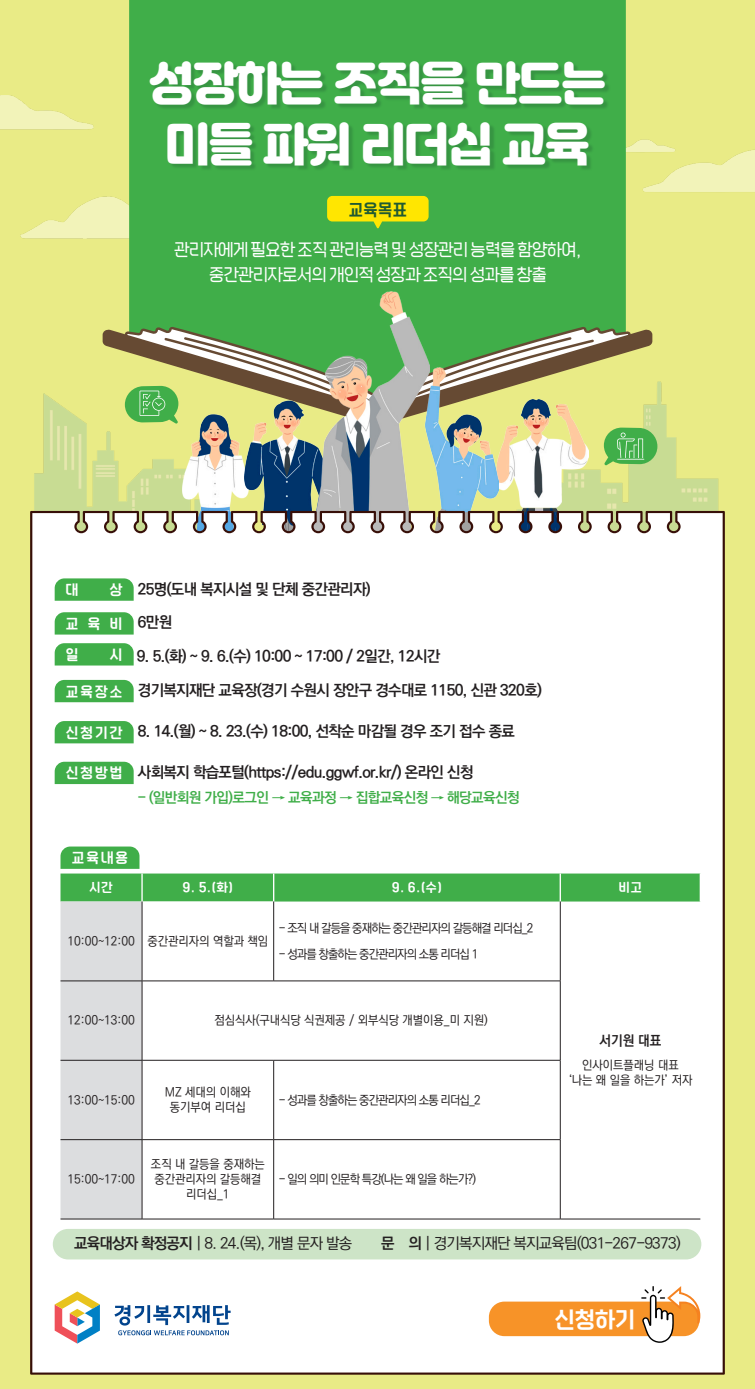
<style>
.page{position:relative;width:755px;height:1389px;background:#fff}
.page>*{position:absolute;margin:0;border:0;box-sizing:border-box;transform-origin:0 0}
.t1{font:46.02px/60.7px "Jalnan";letter-spacing:-.04em;color:#fff;text-align:center}
.t2{font:700 23.28px "Elice Digital Baeum";color:#fff}
.t3{font:17.68px "Elice Digital Baeum";letter-spacing:-.06em;color:#fff}
.t4{font:700 16.97px "Elice Digital Baeum";color:#205a32}
.t5{font:700 15.4px "Ko Pub World Dotum";letter-spacing:-.04em;color:#231f20}
.t6{font:500 15.4px "Ko Pub World Dotum";letter-spacing:-.05em;color:#231f20}
.t7{font:700 14.53px "Elice Digital Baeum";letter-spacing:.09em;color:#fff}
.t8{font:700 14.35px "Ko Pub World Dotum";letter-spacing:-.04em;color:#40ae49}
.t9{font:700 14px "Ko Pub World Dotum";color:#231f20;scale:.95 1}
.t10{font:700 12.95px "Elice Digital Baeum";color:#fff}
.t11{font:500 12.42px/15px "Ko Pub World Dotum";color:#231f20;text-align:center;scale:.95 1}
.t12{font:500 12.42px "Ko Pub World Dotum";letter-spacing:-.07em;color:#231f20;scale:.95 1}
.s1{font-weight:700}
</style>
<div class="page">
<div style="left:0;top:0;width:754px;height:1389px;background:#e9eb86"></div>
<img style="left:0;top:95px;width:754px;height:437px">
<div style="left:129px;top:0;width:496px;height:327px;background:#40ae49"></div>
<svg style="left:102px;top:329px;width:550px;height:96px"></svg>
<svg style="left:429px;top:337px;width:164px;height:72px"></svg>
<svg style="left:327px;top:196px;width:101px;height:33px"></svg>
<div style="left:151px;top:63px;width:459px;height:109px;background:#205a32;opacity:.3"></div>
<img style="left:183px;top:400px;width:405px;height:111px">
<img style="left:245px;top:368px;width:253px;height:143px">
<img style="left:307px;top:291px;width:122px;height:220px">
<div style="left:30px;top:511px;width:694px;height:864px;background:#fff"></div>
<svg style="left:55px;top:578px;width:79px;height:23px"></svg>
<svg style="left:55px;top:612px;width:79px;height:23px"></svg>
<svg style="left:55px;top:643px;width:79px;height:23px"></svg>
<div style="left:55px;top:680px;width:79px;height:22px;background:#40ae49"></div>
<svg style="left:55px;top:721px;width:79px;height:22px"></svg>
<div style="left:55px;top:762px;width:79px;height:22px;background:#40ae49"></div>
<div style="left:53px;top:1229px;width:647px;height:30px;background:#cde4c7;border-radius:15px"></div>
<hr style="left:60px;top:1219px;width:82px;height:1px;background:#231f20">
<hr style="left:142px;top:1219px;width:131px;height:1px;background:#231f20">
<hr style="left:273px;top:1219px;width:287px;height:1px;background:#231f20">
<hr style="left:560px;top:1219px;width:139px;height:1px;background:#231f20">
<svg style="left:55px;top:1291px;width:45px;height:53px"></svg>
<svg style="left:114px;top:1305px;width:116px;height:30px"></svg>
<svg style="left:488px;top:1286px;width:211px;height:57px"></svg>
<svg style="left:125px;top:337px;width:246px;height:87px"></svg>
<svg style="left:603px;top:427px;width:54px;height:39px"></svg>
<svg style="left:60px;top:847px;width:640px;height:372px"></svg>
<p class="t1" style="left:148px;top:57px;width:459px">성장하는 조직을 만드는 미들 파워 리더십 교육</p>
<p class="t4" style="left:348px;top:201px;width:61px">교육목표</p>
<p class="t3" style="left:174px;top:241px;width:409px">관리자에게 필요한 조직 관리능력 및 성장관리 능력을 함양하여,</p>
<p class="t3" style="left:208px;top:266px;width:340px">중간관리자로서의 개인적 성장과 조직의 성과를 창출</p>
<p class="t7" style="left:66px;top:583px;width:15px">대</p>
<p class="t7" style="left:109px;top:583px;width:15px">상</p>
<p class="t5" style="left:138px;top:578px;width:234px">25명(도내 복지시설 및 단체 중간관리자)</p>
<p class="t7" style="left:66px;top:616px;width:59px">교육비</p>
<p class="t5" style="left:138px;top:612px;width:36px">6만원</p>
<p class="t7" style="left:66px;top:647px;width:15px">일</p>
<p class="t7" style="left:109px;top:647px;width:15px">시</p>
<p class="t5" style="left:137px;top:645px;width:305px">9. 5.(화) ~ 9. 6.(수) 10:00 ~ 17:00 / 2일간, 12시간</p>
<p class="t7" style="left:66px;top:684px;width:59px">교육장소</p>
<p class="t5" style="left:138px;top:679px;width:405px">경기복지재단 교육장(경기 수원시 장안구 경수대로 1150, 신관 320호)</p>
<p class="t7" style="left:66px;top:725px;width:59px">신청기간</p>
<p class="t5" style="left:138px;top:720px;width:378px">8. 14.(월) ~ 8. 23.(수) 18:00, 선착순 마감될 경우 조기 접수 종료</p>
<p class="t7" style="left:66px;top:766px;width:59px">신청방법</p>
<p class="t5" style="left:138px;top:761px;width:337px">사회복지 학습포털(https://edu.ggwf.or.kr/) 온라인 신청</p>
<p class="t8" style="left:138px;top:787px;width:383px">- (일반회원 가입)로그인 → 교육과정 → 집합교육신청 → 해당교육신청</p>
<p class="t7" style="left:71px;top:851px;width:59px">교육내용</p>
<p class="t10" style="left:89px;top:881px;width:25px">시간</p>
<p class="t10" style="left:182px;top:881px;width:52px">9. 5.(화)</p>
<p class="t10" style="left:391px;top:881px;width:52px">9. 6.(수)</p>
<p class="t10" style="left:618px;top:881px;width:25px">비고</p>
<p class="t11" style="left:68px;top:934px;width:72px">10:00~12:00</p>
<p class="t11" style="left:147px;top:934px;width:128px">중간관리자의 역할과 책임</p>
<p class="t12" style="left:279px;top:919px;width:269px">- 조직 내 갈등을 중재하는 중간관리자의 갈등해결 리더십_2</p>
<p class="t12" style="left:279px;top:946px;width:211px">- 성과를 창출하는 중간관리자의 소통 리더십 1</p>
<p class="t11" style="left:68px;top:1013px;width:72px">12:00~13:00</p>
<p class="t11" style="left:214px;top:1013px;width:289px">점심식사(구내식당 식권제공 / 외부식당 개별이용_미 지원)</p>
<p class="t11" style="left:68px;top:1093px;width:72px">13:00~15:00</p>
<p class="t11" style="left:165px;top:1085px;width:92px">MZ 세대의 이해와 동기부여 리더십</p>
<p class="t12" style="left:279px;top:1091px;width:214px">- 성과를 창출하는 중간관리자의 소통 리더십_2</p>
<p class="t11" style="left:68px;top:1172px;width:72px">15:00~17:00</p>
<p class="t11" style="left:151px;top:1157px;width:121px">조직 내 갈등을 중재하는 중간관리자의 갈등해결 리더십_1</p>
<p class="t12" style="left:279px;top:1170px;width:209px">- 일의 의미 인문학 특강(나는 왜 일을 하는가?)</p>
<p class="t9" style="left:599px;top:1031px;width:67px">서기원 대표</p>
<p class="t11" style="left:581px;top:1058px;width:103px">인사이트플래닝 대표</p>
<p class="t11" style="left:568px;top:1073px;width:132px">‘나는 왜 일을 하는가’ 저자</p>
<p class="t6" style="left:74px;top:1233px;width:279px"><span class="s1">교육대상자 확정공지</span> | 8. 24.(목), 개별 문자 발송</p>
<p class="t6" style="left:381px;top:1233px;width:301px"><span class="s1">문 의</span> | 경기복지재단 복지교육팀(031-267-9373)</p>
<p class="t2" style="left:554px;top:1308px;width:83px">신청하기</p>
</div>
